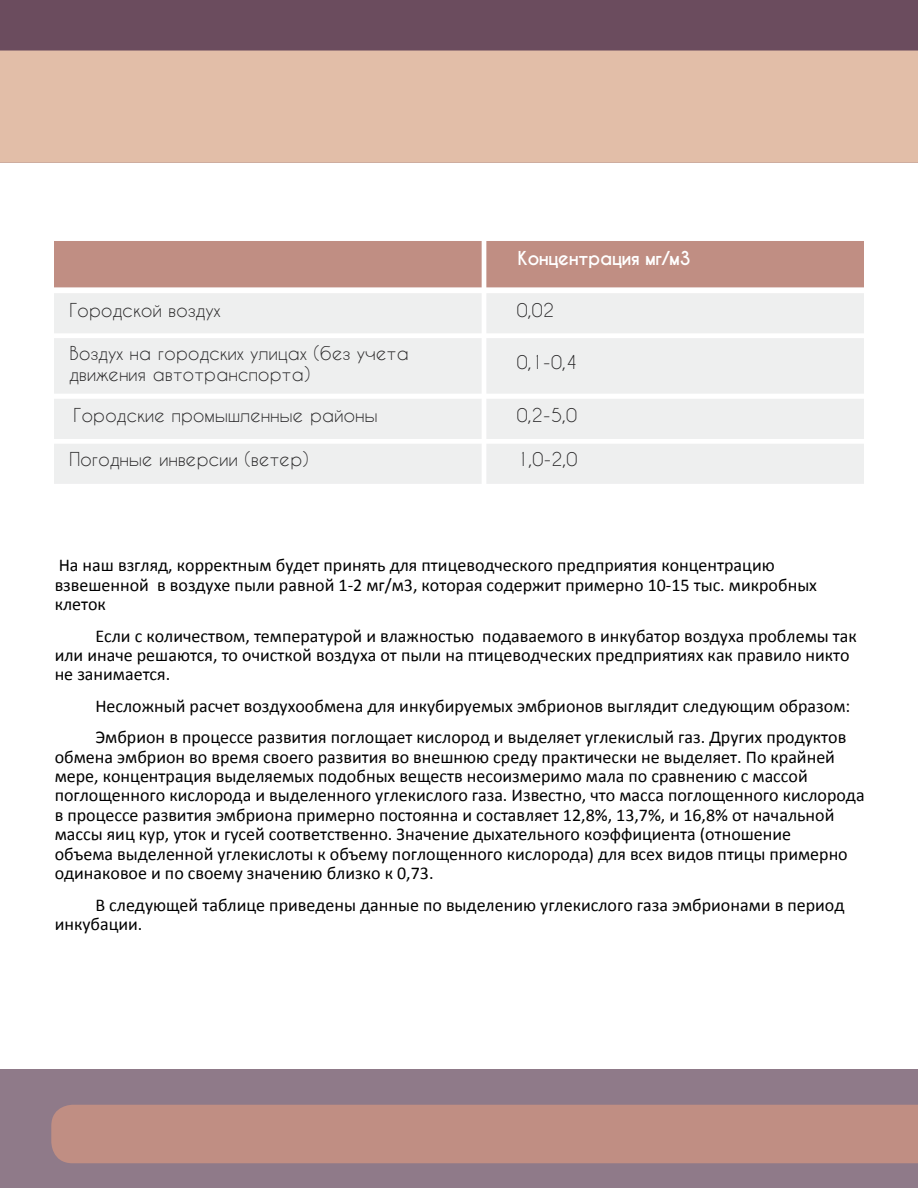
<style>
.page{position:relative;width:918px;height:1188px;background:#fff}
.page>*{position:absolute;margin:0;border:0;box-sizing:border-box;transform-origin:0 0}
.t1{font:18px/19.4px "Calibri";color:#000}
.t2{font:18px/21.6px "Caviar Dreams";letter-spacing:.02em;color:#292829}
.t3{font:700 18px "Caviar Dreams";letter-spacing:-.01em;color:#fff}
</style>
<div class="page">
<div style="left:1px;top:1070px;width:917px;height:118px;background:#8f7a89"></div>
<div style="left:0;top:0;width:918px;height:51px;background:#6b4c5e"></div>
<div style="left:0;top:51px;width:918px;height:112px;background:#e2bea8"></div>
<div style="left:51px;top:1105px;width:867px;height:58px;background:#c08e83"></div>
<div style="left:54px;top:241px;width:428px;height:46px;background:#c08e83"></div>
<div style="left:486px;top:241px;width:378px;height:46px;background:#c08e83"></div>
<div style="left:54px;top:338px;width:428px;height:56px;background:#eeefef"></div>
<div style="left:486px;top:338px;width:378px;height:56px;background:#eeefef"></div>
<div style="left:54px;top:293px;width:428px;height:40px;background:#eeefef"></div>
<div style="left:486px;top:293px;width:378px;height:40px;background:#eeefef"></div>
<div style="left:54px;top:444px;width:428px;height:40px;background:#eeefef"></div>
<div style="left:486px;top:444px;width:378px;height:40px;background:#eeefef"></div>
<div style="left:54px;top:399px;width:428px;height:40px;background:#eeefef"></div>
<div style="left:486px;top:399px;width:378px;height:40px;background:#eeefef"></div>
<p class="t3" style="left:517px;top:248px;width:175px">Концентрация мг/м3</p>
<p class="t2" style="left:69px;top:299px;width:152px">Городской воздух</p>
<p class="t2" style="left:517px;top:299px;width:39px">0,02</p>
<p class="t2" style="left:69px;top:342px;width:341px">Воздух на городских улицах (без учета движения автотранспорта)</p>
<p class="t2" style="left:517px;top:351px;width:62px">0,1-0,4</p>
<p class="t2" style="left:74px;top:404px;width:305px">Городские промышленные районы</p>
<p class="t2" style="left:69px;top:448px;width:241px">Погодные инверсии (ветер)</p>
<p class="t2" style="left:517px;top:404px;width:62px">0,2-5,0</p>
<p class="t2" style="left:517px;top:448px;width:62px">1,0-2,0</p>
<p class="t1" style="left:55px;top:556px;width:764px">На наш взгляд, корректным будет принять для птицеводческого предприятия концентрацию взвешенной в воздухе пыли равной 1-2 мг/м3, которая содержит примерно 10-15 тыс. микробных клеток</p>
<p class="t1" style="left:55px;top:626px;width:804px;text-indent:41px">Если с количеством, температурой и влажностью подаваемого в инкубатор воздуха проблемы так или иначе решаются, то очисткой воздуха от пыли на птицеводческих предприятиях как правило никто не занимается.</p>
<p class="t1" style="left:95px;top:690px;width:756px;line-height:31.5px">Несложный расчет воздухообмена для инкубируемых эмбрионов выглядит следующим образом:<br>Эмбрион в процессе развития поглощает кислород и выделяет углекислый газ. Других продуктов</p>
<p class="t1" style="left:55px;top:747px;width:811px">обмена эмбрион во время своего развития во внешнюю среду практически не выделяет. По крайней мере, концентрация выделяемых подобных веществ несоизмеримо мала по сравнению с массой поглощенного кислорода и выделенного углекислого газа. Известно, что масса поглощенного кислорода в процессе развития эмбриона примерно постоянна и составляет 12,8%, 13,7%, и 16,8% от начальной массы яиц кур, уток и гусей соответственно. Значение дыхательного коэффициента (отношение<br>объема выделенной углекислоты к объему поглощенного кислорода) для всех видов птицы примерно одинаковое и по своему значению близко к 0,73.</p>
<p class="t1" style="left:55px;top:895px;width:791px;text-indent:41px">В следующей таблице приведены данные по выделению углекислого газа эмбрионами в период инкубации.</p>
</div>
